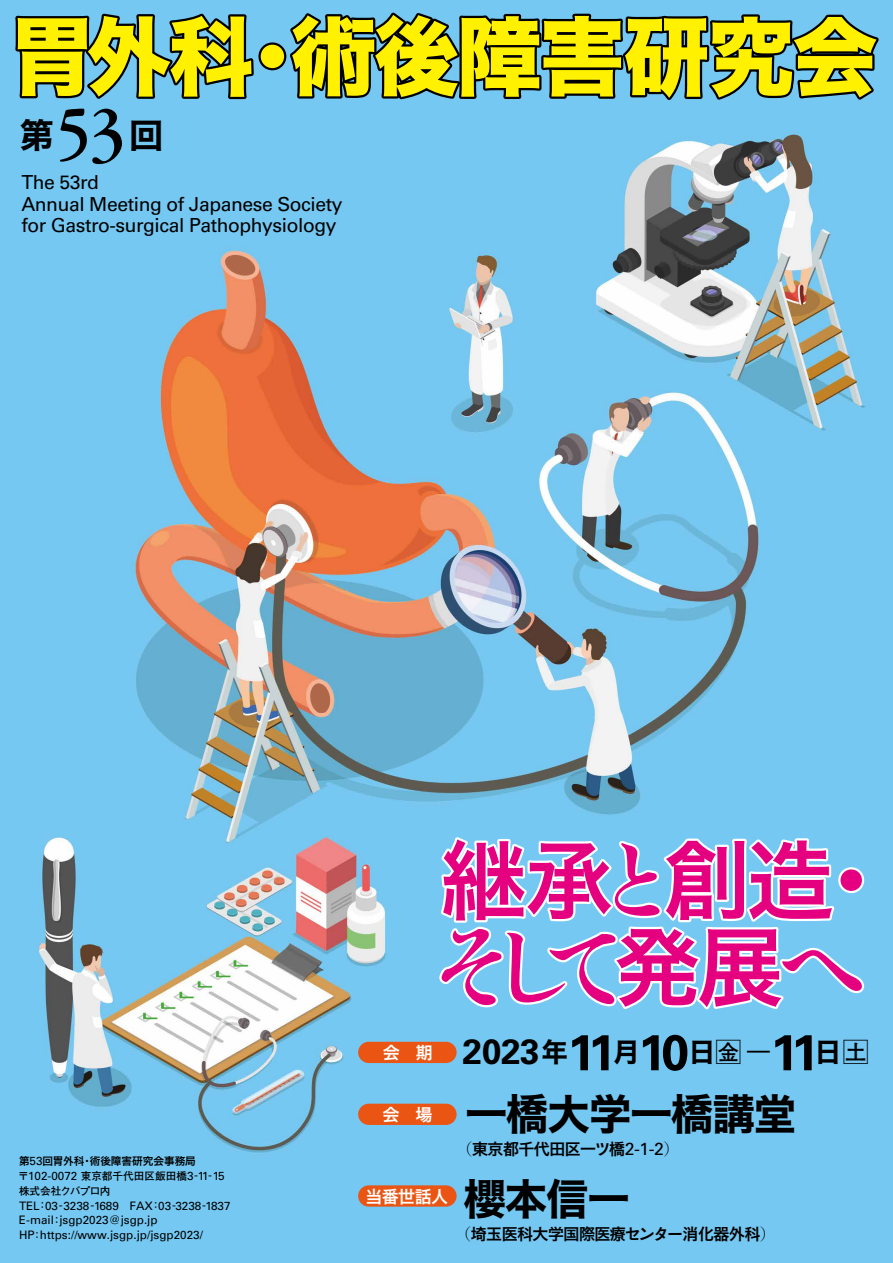
<style>
.page{position:relative;width:893px;height:1263px;background:#fff}
.page>*{position:absolute;margin:0;border:0;box-sizing:border-box;transform-origin:0 0}
.t1{font:90.07px "Koburina Go Std N W6";color:#e4007f}
.t2{font:90.07px "Shuei Shogo M Std H";color:#e4007f}
.t3{font:85.35px "Hira Sans Old Std W8";letter-spacing:-.03em;color:#fff100}
.t4{font:700 80.78px "Garamond 3 LT Std";color:#000}
.t5{font:700 50.18px "Univers LT Std";color:#000}
.t6{font:42.53px "Hira Sans Old Std N W7";letter-spacing:-.03em;color:#000}
.t7{font:34.12px "Hira Sans Old Std N W7";color:#000}
.t8{font:19.35px/21.2px "Univers LT Std";letter-spacing:-.02em;color:#000}
.t9{font:17.02px "Hira Sans Old Std N W6";letter-spacing:-.03em;color:#fff}
.t10{font:15.98px "Hira Sans Old Std N W6";letter-spacing:-.03em;color:#000}
.t11{font:11.7px/14.9px "Univers LT Std";color:#000}
.t12{font:10.65px "Hira Sans Old Std N W6";color:#000}
.t13{font:700 10.65px "Futo Go B101 Pr 6 N";letter-spacing:-.07em;color:#000}
.s1{font-family:"Univers LT Std";font-size:11.7px}
.s2{font-family:"Futo Go B101 Pr 6 N";font-weight:700;font-size:10.65px}
.s3{font-family:"Shuei Shogo M Std H"}
.s4{font-family:"Koburina Go Std N W6"}
.s5{font-size:35.1px}
.s6{font-family:"Futo Go B101 Pr 6 N";font-size:45.6px}
.s7{font-family:"Yutuki Md Min E"}
.s8{font-family:"Univers LT Std";font-size:17.55px}
</style>
<div class="page">
<img style="left:0;top:0;width:893px;height:1263px">
<svg style="left:13px;top:10px;width:243px;height:93px;background:#4a7f99"></svg>
<div style="left:258px;top:42px;width:28px;height:28px;border:4px solid #000;border-radius:50%"></div>
<svg style="left:286px;top:5px;width:597px;height:103px;background:#4a7e99"></svg>
<svg style="left:436px;top:833px;width:430px;height:182px"></svg>
<div style="left:358px;top:1042px;width:99px;height:21px;background:#ea5514;border-radius:11px"></div>
<div style="left:358px;top:1104px;width:99px;height:21px;background:#ea5514;border-radius:11px"></div>
<div style="left:358px;top:1185px;width:99px;height:21px;background:#ea5514;border-radius:11px"></div>
<h2 class="t3" style="left:9px;top:9px;width:870px">胃外科・術後障害研究会</h2>
<h3 class="t7" style="left:20px;top:109px;width:36px">第</h3>
<h3 class="t4" style="left:54px;top:89px;width:75px">53</h3>
<h3 class="t7" style="left:129px;top:109px;width:36px">回</h3>
<h3 class="t8" style="left:21px;top:172px;width:323px">The 53rd<br>Annual Meeting of Japanese Society for Gastro-surgical Pathophysiology</h3>
<p class="t12" style="left:19px;top:1152px;width:178px">第<span class="s1">53</span>回胃外科・術後障害研究会事務局</p>
<p class="t11" style="left:18px;top:1168px;width:208px"><span class="s2">〒</span>102-0072 <span class="s2">東京都千代田区飯田橋</span>3-11-15</p>
<p class="t13" style="left:19px;top:1182px;width:93px">株式会社クバプロ内</p>
<p class="t11" style="left:19px;top:1198px;width:213px">TEL<span class="s2">：</span>03-3238-1689 FAX<span class="s2">：</span>03-3238-1837<br>E-mail<span class="s2">：</span>jsgp2023@jsgp.jp<br>HP<span class="s2">：</span>https://www.jsgp.jp/jsgp2023/</p>
<h1 class="t1" style="left:438px;top:811px;width:459px">継承<span class="s3">と</span>創造・</h1>
<h1 class="t2" style="left:427px;top:903px;width:441px">そして<span class="s4">発展</span>へ</h1>
<h3 class="t9" style="left:383px;top:1040px;width:52px">会　期</h3>
<h3 class="t9" style="left:382px;top:1101px;width:52px">会　場</h3>
<h3 class="t9" style="left:366px;top:1183px;width:84px">当番世話人</h3>
<h3 class="t5" style="left:463px;top:1023px;width:408px"><span class="s5">2023</span><sup>年</sup>11<sup>月</sup>10<sup>日</sup><sup>金</sup> <span class="s6">─</span>11<sup>日</sup><sup>土</sup></h3>
<h3 class="t6" style="left:465px;top:1080px;width:333px">一橋大学一橋講堂</h3>
<h3 class="t10" style="left:457px;top:1136px;width:224px"><span class="s7">（</span>東京都千代田区一ツ橋<span class="s8">2-1-2</span><span class="s7">）</span></h3>
<h3 class="t6" style="left:464px;top:1166px;width:168px">櫻本信一</h3>
<h3 class="t10" style="left:455px;top:1221px;width:322px"><span class="s7">（</span>埼玉医科大学国際医療センター消化器外科<span class="s7">）</span></h3>
</div>
